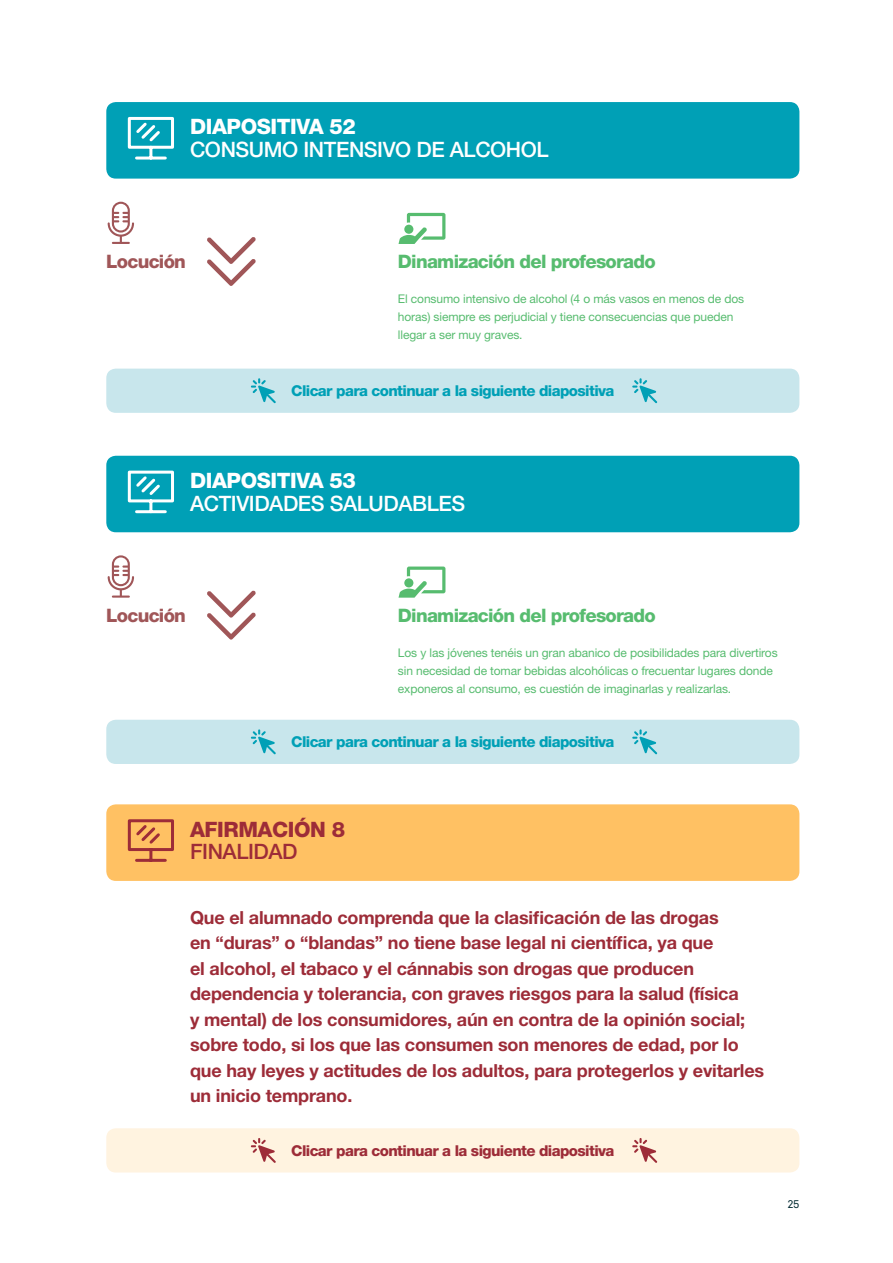
<style>
.page{position:relative;width:893px;height:1263px;background:#fff}
.page>*{position:absolute;margin:0;border:0;box-sizing:border-box;transform-origin:0 0}
.t1{font:500 21.3px "Helvetica Neue LT Std";letter-spacing:-.02em;color:#fff}
.t2{font:800 21.3px "Helvetica Neue LT Std";letter-spacing:-.02em;color:#fff}
.t3{font:800 21.3px "Helvetica Neue LT Std";letter-spacing:-.02em;color:#9d2c38}
.t4{font:500 21.3px "Helvetica Neue LT Std";letter-spacing:-.02em;color:#9d2c38}
.t5{font:800 18.6px "Helvetica Neue LT Std";letter-spacing:-.04em;color:#57bc6f}
.t6{font:800 18.6px "Helvetica Neue LT Std";letter-spacing:-.04em;color:#a05658}
.t7{font:700 18px/25.5px "Helvetica Neue LT Std";letter-spacing:-.01em;color:#9d2c38}
.t8{font:800 15px "Helvetica Neue LT Std";letter-spacing:-.04em;color:#00a0b6}
.t9{font:800 15px "Helvetica Neue LT Std";letter-spacing:-.04em;color:#9d2c38}
.t10{font:12px/18px "Helvetica Neue LT Std";letter-spacing:-.01em;color:#57bc6f}
.t11{font:11.1px "Akkurat";color:#002930}
</style>
<div class="page">
<svg style="left:398px;top:213px;width:47px;height:31px"></svg>
<svg style="left:398px;top:566px;width:47px;height:32px"></svg>
<svg style="left:108px;top:202px;width:26px;height:42px"></svg>
<svg style="left:108px;top:555px;width:26px;height:43px"></svg>
<div style="left:106px;top:102px;width:693px;height:77px;background:#00a0b6;border-radius:10px"></div>
<div style="left:106px;top:456px;width:693px;height:76px;background:#00a0b6;border-radius:10px"></div>
<svg style="left:127px;top:116px;width:47px;height:44px"></svg>
<svg style="left:127px;top:470px;width:47px;height:44px"></svg>
<svg style="left:207px;top:237px;width:49px;height:49px"></svg>
<svg style="left:207px;top:590px;width:49px;height:50px"></svg>
<div style="left:106px;top:369px;width:693px;height:44px;background:#c8e6ec;border-radius:10px"></div>
<svg style="left:251px;top:378px;width:25px;height:25px"></svg>
<svg style="left:632px;top:378px;width:25px;height:25px"></svg>
<div style="left:106px;top:720px;width:693px;height:44px;background:#c8e6ec;border-radius:10px"></div>
<svg style="left:251px;top:729px;width:25px;height:25px"></svg>
<svg style="left:632px;top:729px;width:25px;height:25px"></svg>
<div style="left:106px;top:1128px;width:693px;height:44px;background:#fff3e0;border-radius:10px"></div>
<svg style="left:251px;top:1138px;width:25px;height:25px"></svg>
<svg style="left:632px;top:1138px;width:25px;height:25px"></svg>
<div style="left:106px;top:804px;width:693px;height:77px;background:#ffc163;border-radius:10px"></div>
<svg style="left:127px;top:819px;width:47px;height:43px"></svg>
<p class="t2" style="left:190px;top:114px;width:167px">DIAPOSITIVA 52</p>
<p class="t1" style="left:190px;top:137px;width:360px">CONSUMO INTENSIVO DE ALCOHOL</p>
<p class="t6" style="left:106px;top:250px;width:81px">Locución</p>
<p class="t5" style="left:398px;top:250px;width:259px">Dinamización del profesorado</p>
<p class="t10" style="left:398px;top:290px;width:348px">El consumo intensivo de alcohol (4 o más vasos en menos de dos horas) siempre es perjudicial y tiene consecuencias que pueden llegar a ser muy graves.</p>
<p class="t8" style="left:291px;top:382px;width:325px">Clicar para continuar a la siguiente diapositiva</p>
<p class="t2" style="left:190px;top:468px;width:167px">DIAPOSITIVA 53</p>
<p class="t1" style="left:190px;top:490px;width:277px">ACTIVIDADES SALUDABLES</p>
<p class="t6" style="left:106px;top:604px;width:81px">Locución</p>
<p class="t5" style="left:398px;top:604px;width:259px">Dinamización del profesorado</p>
<p class="t10" style="left:398px;top:643px;width:381px">Los y las jóvenes tenéis un gran abanico de posibilidades para divertiros sin necesidad de tomar bebidas alcohólicas o frecuentar lugares donde exponeros al consumo, es cuestión de imaginarlas y realizarlas.</p>
<p class="t8" style="left:291px;top:733px;width:325px">Clicar para continuar a la siguiente diapositiva</p>
<p class="t3" style="left:190px;top:816px;width:157px">AFIRMACIÓN 8</p>
<p class="t4" style="left:190px;top:839px;width:109px">FINALIDAD</p>
<p class="t7" style="left:190px;top:904px;width:576px">Que el alumnado comprenda que la clasificación de las drogas<br>en “duras” o “blandas” no tiene base legal ni científica, ya que<br>el alcohol, el tabaco y el cánnabis son drogas que producen dependencia y tolerancia, con graves riesgos para la salud (física<br>y mental) de los consumidores, aún en contra de la opinión social; sobre todo, si los que las consumen son menores de edad, por lo que hay leyes y actitudes de los adultos, para protegerlos y evitarles un inicio temprano.</p>
<p class="t9" style="left:291px;top:1141px;width:325px">Clicar para continuar a la siguiente diapositiva</p>
<p class="t11" style="left:787px;top:1197px;width:13px">25</p>
</div>
